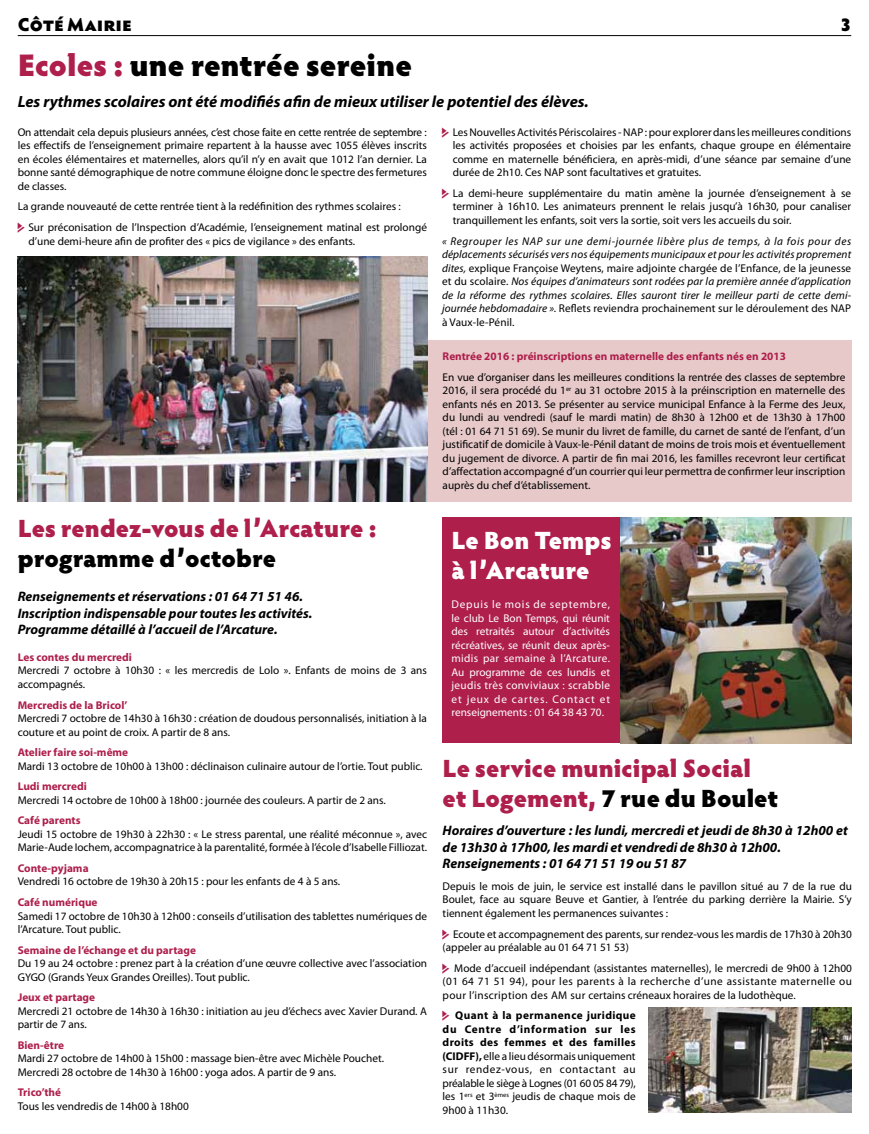
<style>
.page{position:relative;width:869px;height:1134px;background:#fff}
.page>*{position:absolute;margin:0;border:0;box-sizing:border-box;transform-origin:0 0}
.t1{font:900 31.25px "Hypatia Sans Pro";color:#000}
.t2{font:900 25px/30px "Hypatia Sans Pro";color:#ae1f4c}
.t3{font:900 25px/30px "Hypatia Sans Pro";color:#fff}
.t4{font:900 25px "Hypatia Sans Pro";color:#000}
.t5{font:900 18.75px "Hypatia Sans Pro";color:#000}
.t6{font:italic 700 16.25px "Myriad Pro";color:#000}
.t7{font:italic 700 13.75px/16.5px "Myriad Pro";color:#000}
.t8{font:11.25px/13.5px "Myriad Pro";color:#000}
.t9{font:italic 11.25px/13.5px "Myriad Pro";letter-spacing:.01em;color:#000;text-align:justify}
.t10{font:11.25px/13.5px "Myriad Pro";letter-spacing:.03em;color:#fff;text-align:justify}
.t11{font:700 11.25px "Myriad Pro";color:#ae1f4c}
.s1{color:#ae1f4c}
.s2{font-family:"Pointers";color:#ae1f4c}
.s3{font-style:normal}
.s4{color:#000}
.s5{font-weight:700}
</style>
<div class="page">
<hr style="left:18px;top:35px;width:832px;height:1px;background:#000">
<div style="left:427px;top:340px;width:423px;height:161px;background:#e7c9c9"></div>
<div style="left:442px;top:517px;width:408px;height:226px;background:#ae1f4c"></div>
<img style="left:18px;top:257px;width:409px;height:244px">
<img style="left:620px;top:517px;width:230px;height:226px">
<img style="left:648px;top:1007px;width:202px;height:106px">
<h3 class="t5" style="left:18px;top:11px;width:116px">Côté Mairie</h3>
<h3 class="t5" style="left:840px;top:11px;width:12px">3</h3>
<h1 class="t1" style="left:18px;top:42px;width:395px"><span class="s1">Ecoles :</span> une rentrée sereine</h1>
<h3 class="t6" style="left:18px;top:91px;width:572px">Les rythmes scolaires ont été modifiés afin de mieux utiliser le potentiel des élèves.</h3>
<p class="t8" style="left:18px;top:125px;width:410px;text-align:justify">On attendait cela depuis plusieurs années, c’est chose faite en cette rentrée de septembre : les effectifs de l’enseignement primaire repartent à la hausse avec 1055 élèves inscrits en écoles élémentaires et maternelles, alors qu’il n’y en avait que 1012 l’an dernier. La bonne santé démographique de notre commune éloigne donc le spectre des fermetures de classes.</p>
<p class="t8" style="left:18px;top:196px;width:410px;line-height:20.6px">La grande nouveauté de cette rentrée tient à la redéfinition des rythmes scolaires :<br><span class="s2">j</span> Sur préconisation de l’Inspection d’Académie, l’enseignement matinal est prolongé</p>
<p class="t8" style="left:28px;top:234px;width:328px">d’une demi-heure afin de profiter des « pics de vigilance » des enfants.</p>
<h2 class="t2" style="left:18px;top:512px;width:360px">Les rendez-vous de l’Arcature :</h2>
<h2 class="t4" style="left:18px;top:540px;width:260px">programme d’octobre</h2>
<p class="t7" style="left:18px;top:588px;width:296px">Renseignements et réservations : 01 64 71 51 46.<br>Inscription indispensable pour toutes les activités.<br>Programme détaillé à l’accueil de l’Arcature.</p>
<p class="t11" style="left:18px;top:650px;width:116px">Les contes du mercredi</p>
<p class="t8" style="left:18px;top:664px;width:410px">Mercredi 7 octobre à 10h30 : « les mercredis de Lolo ». Enfants de moins de 3 ans accompagnés.</p>
<p class="t11" style="left:18px;top:697px;width:111px">Mercredis de la Bricol’</p>
<p class="t8" style="left:18px;top:711px;width:410px">Mercredi 7 octobre de 14h30 à 16h30 : création de doudous personnalisés, initiation à la couture et au point de croix. A partir de 8 ans.</p>
<p class="t11" style="left:18px;top:745px;width:112px">Atelier faire soi-même</p>
<p class="t8" style="left:18px;top:759px;width:406px">Mardi 13 octobre de 10h00 à 13h00 : déclinaison culinaire autour de l’ortie. Tout public.</p>
<p class="t11" style="left:18px;top:779px;width:71px">Ludi mercredi</p>
<p class="t8" style="left:18px;top:793px;width:369px">Mercredi 14 octobre de 10h00 à 18h00 : journée des couleurs. A partir de 2 ans.</p>
<p class="t11" style="left:18px;top:813px;width:64px">Café parents</p>
<p class="t8" style="left:18px;top:827px;width:410px">Jeudi 15 octobre de 19h30 à 22h30 : « Le stress parental, une réalité méconnue », avec<br>Marie-Aude Iochem, accompagnatrice à la parentalité, formée à l’école d’Isabelle Filliozat.</p>
<p class="t11" style="left:18px;top:861px;width:72px">Conte-pyjama</p>
<p class="t8" style="left:18px;top:875px;width:324px">Vendredi 16 octobre de 19h30 à 20h15 : pour les enfants de 4 à 5 ans.</p>
<p class="t11" style="left:18px;top:895px;width:81px">Café numérique</p>
<p class="t8" style="left:18px;top:909px;width:410px">Samedi 17 octobre de 10h30 à 12h00 : conseils d’utilisation des tablettes numériques de l’Arcature. Tout public.</p>
<p class="t11" style="left:18px;top:942px;width:180px">Semaine de l’échange et du partage</p>
<p class="t8" style="left:18px;top:956px;width:410px">Du 19 au 24 octobre : prenez part à la création d’une œuvre collective avec l’association<br>GYGO (Grands Yeux Grandes Oreilles). Tout public.</p>
<p class="t11" style="left:18px;top:990px;width:79px">Jeux et partage</p>
<p class="t8" style="left:18px;top:1004px;width:410px">Mercredi 21 octobre de 14h30 à 16h30 : initiation au jeu d’échecs avec Xavier Durand. A partir de 7 ans.</p>
<p class="t11" style="left:18px;top:1038px;width:48px">Bien-être</p>
<p class="t8" style="left:18px;top:1051px;width:367px">Mardi 27 octobre de 14h00 à 15h00 : massage bien-être avec Michèle Pouchet.<br>Mercredi 28 octobre de 14h30 à 16h00 : yoga ados. A partir de 9 ans.</p>
<p class="t11" style="left:18px;top:1085px;width:45px">Trico’thé</p>
<p class="t8" style="left:18px;top:1099px;width:172px">Tous les vendredis de 14h00 à 18h00</p>
<p class="t8" style="left:452px;top:125px;width:400px;text-align:justify;text-indent:-11px"><span class="s2">j</span> Les Nouvelles Activités Périscolaires - NAP : pour explorer dans les meilleures conditions les activités proposées et choisies par les enfants, chaque groupe en élémentaire comme en maternelle bénéficiera, en après-midi, d’une séance par semaine d’une durée de 2h10. Ces NAP sont facultatives et gratuites.</p>
<p class="t8" style="left:452px;top:186px;width:400px;text-align:justify;text-indent:-11px"><span class="s2">j</span> La demi-heure supplémentaire du matin amène la journée d’enseignement à se terminer à 16h10. Les animateurs prennent le relais jusqu’à 16h30, pour canaliser tranquillement les enfants, soit vers la sortie, soit vers les accueils du soir.</p>
<p class="t9" style="left:442px;top:234px;width:410px">« Regrouper les NAP sur une demi-journée libère plus de temps, à la fois pour des déplacements sécurisés vers nos équipements municipaux et pour les activités proprement dites, <span class="s3">explique Françoise Weytens, maire adjointe chargée de l’Enfance, de la jeunesse et du scolaire.</span> Nos équipes d’animateurs sont rodées par la première année d’application de la réforme des rythmes scolaires. Elles sauront tirer le meilleur parti de cette demi&shy;journée hebdomadaire ». <span class="s3">Reflets reviendra prochainement sur le déroulement des NAP à Vaux-le-Pénil.</span></p>
<p class="t11" style="left:442px;top:349px;width:345px">Rentrée 2016 : préinscriptions en maternelle des enfants nés en 2013</p>
<p class="t8" style="left:442px;top:370px;width:404px;text-align:justify">En vue d’organiser dans les meilleures conditions la rentrée des classes de septembre 2016, il sera procédé du 1<sup>er</sup> au 31 octobre 2015 à la préinscription en maternelle des enfants nés en 2013. Se présenter au service municipal Enfance à la Ferme des Jeux, du lundi au vendredi (sauf le mardi matin) de 8h30 à 12h00 et de 13h30 à 17h00 (tél : 01 64 71 51 69). Se munir du livret de famille, du carnet de santé de l’enfant, d’un justificatif de domicile à Vaux-le-Pénil datant de moins de trois mois et éventuellement du jugement de divorce. A partir de fin mai 2016, les familles recevront leur certificat d’affectation accompagné d’un courrier qui leur permettra de confirmer leur inscription auprès du chef d’établissement.</p>
<h2 class="t3" style="left:451px;top:524px;width:162px">Le Bon Temps à l’Arcature</h2>
<p class="t10" style="left:451px;top:597px;width:160px">Depuis le mois de septembre, le club Le Bon Temps, qui réunit des retraités autour d’activités récréatives, se réunit deux après&shy;midis par semaine à l’Arcature.<br>Au programme de ces lundis et jeudis très conviviaux : scrabble et jeux de cartes. Contact et renseignements : 01 64 38 43 70.</p>
<h2 class="t2" style="left:442px;top:752px;width:337px">Le service municipal Social et Logement, <span class="s4">7 rue du Boulet</span></h2>
<p class="t7" style="left:442px;top:822px;width:406px">Horaires d’ouverture : les lundi, mercredi et jeudi de 8h30 à 12h00 et de 13h30 à 17h00, les mardi et vendredi de 8h30 à 12h00.<br>Renseignements : 01 64 71 51 19 ou 51 87</p>
<p class="t8" style="left:442px;top:879px;width:410px;text-align:justify">Depuis le mois de juin, le service est installé dans le pavillon situé au 7 de la rue du Boulet, face au square Beuve et Gantier, à l’entrée du parking derrière la Mairie. S’y tiennent également les permanences suivantes :</p>
<p class="t8" style="left:442px;top:927px;width:410px"><span class="s2">j</span> Ecoute et accompagnement des parents, sur rendez-vous les mardis de 17h30 à 20h30 (appeler au préalable au 01 64 71 51 53)</p>
<p class="t8" style="left:442px;top:961px;width:410px;text-align:justify"><span class="s2">j</span> Mode d’accueil indépendant (assistantes maternelles), le mercredi de 9h00 à 12h00 (01 64 71 51 94), pour les parents à la recherche d’une assistante maternelle ou pour l’inscription des AM sur certains créneaux horaires de la ludothèque.</p>
<p class="t8" style="left:442px;top:1008px;width:194px;text-align:justify"><span class="s2">j</span> <span class="s5">Quant à la permanence juridique du Centre d’information sur les droits des femmes et des familles (CIDFF),</span> elle a lieu désormais uniquement sur rendez-vous, en contactant au préalable le siège à Lognes (01 60 05 84 79), les 1<sup>ers</sup> et 3<sup>èmes</sup> jeudis de chaque mois de 9h00 à 11h30.</p>
</div>
